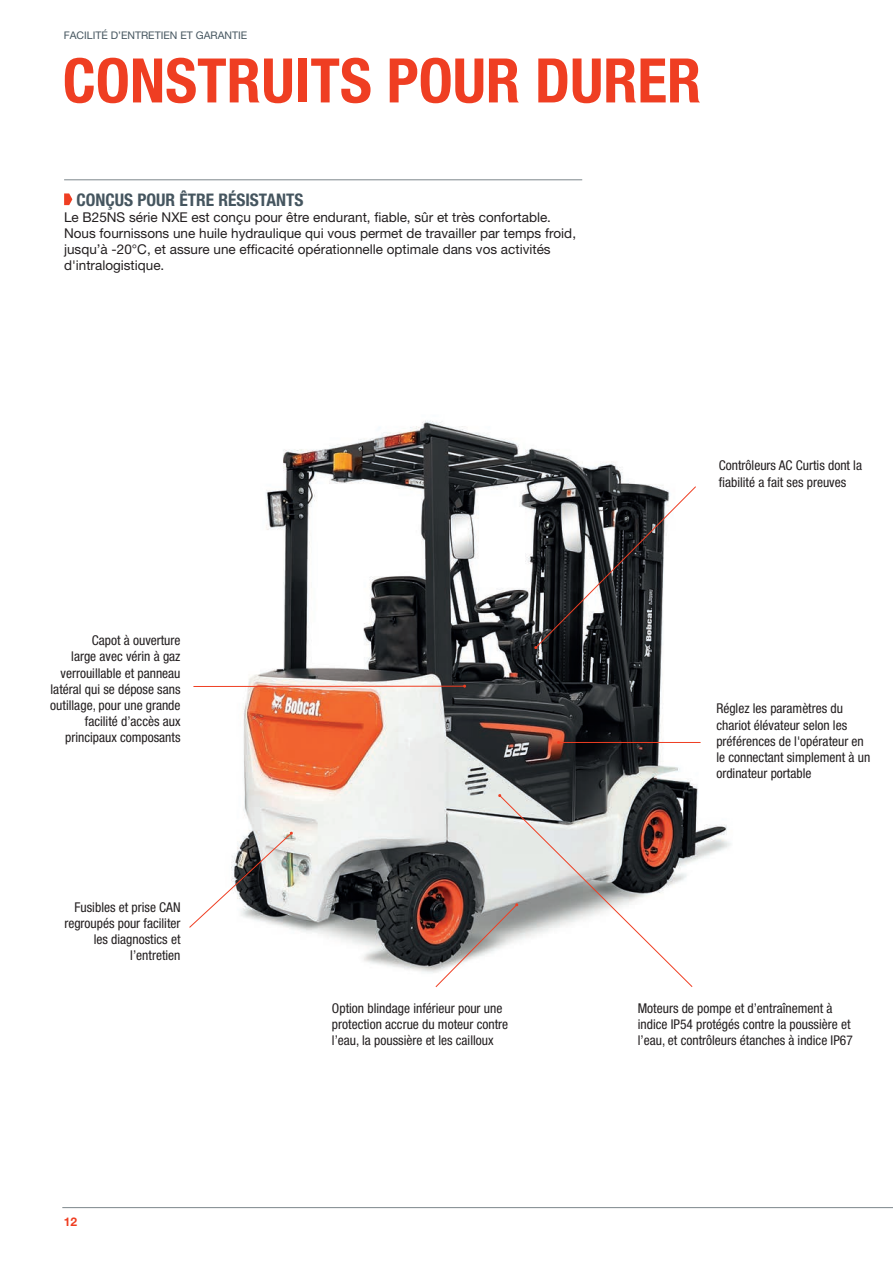
<style>
.page{position:relative;width:893px;height:1263px;background:#fff}
.page>*{position:absolute;margin:0;border:0;box-sizing:border-box;transform-origin:0 0}
.t1{font:700 condensed 61.5px "Helvetica Neue LT Pro";color:#ef3e22}
.t2{font:700 condensed 17.4px "Helvetica Neue LT Pro";color:#45555f}
.t3{font:condensed 13.5px/16.2px "Helvetica Neue LT Pro";color:#231f20}
.t4{font:13.5px/16.2px "Helvetica Neue LT Pro";color:#231f20}
.t5{font:700 12px "Helvetica Neue LT Pro";color:#ef3e22}
.t6{font:10.5px "Helvetica Neue LT Pro";color:#45555f}
</style>
<div class="page">
<img style="left:224px;top:420px;width:507px;height:568px">
<hr style="left:62px;top:1207px;width:831px;height:1px;background:#7d878b">
<hr style="left:64px;top:180px;width:518px;height:1px;background:#7d878b">
<svg style="left:64px;top:193px;width:8px;height:12px"></svg>
<hr style="left:193px;top:686px;width:272px;height:1px;background:#ef3e22">
<hr style="left:558px;top:742px;width:142px;height:1px;background:#ef3e22">
<svg style="left:435px;top:794px;width:258px;height:193px"></svg>
<svg style="left:534px;top:486px;width:162px;height:163px"></svg>
<svg style="left:189px;top:832px;width:104px;height:96px"></svg>
<p class="t6" style="left:64px;top:32px;width:185px">FACILITÉ D’ENTRETIEN ET GARANTIE</p>
<h1 class="t1" style="left:63px;top:58px;width:640px">CONSTRUITS POUR DURER</h1>
<p class="t2" style="left:77px;top:193px;width:228px">CONÇUS POUR ÊTRE RÉSISTANTS</p>
<p class="t4" style="left:64px;top:210px;width:513px">Le B25NS série NXE est conçu pour être endurant, fiable, sûr et très confortable.<br>Nous fournissons une huile hydraulique qui vous permet de travailler par temps froid, jusqu’à -20°C, et assure une efficacité opérationnelle optimale dans vos activités d'intralogistique.</p>
<p class="t3" style="left:50px;top:633px;width:132px;text-align:right">Capot à ouverture<br>large avec vérin à gaz verrouillable et panneau latéral qui se dépose sans outillage, pour une grande facilité d’accès aux principaux composants</p>
<p class="t3" style="left:64px;top:900px;width:118px;text-align:right">Fusibles et prise CAN regroupés pour faciliter les diagnostics et l’entretien</p>
<p class="t5" style="left:64px;top:1215px;width:15px">12</p>
<p class="t3" style="left:332px;top:1001px;width:178px">Option blindage inférieur pour une protection accrue du moteur contre l’eau, la poussière et les cailloux</p>
<p class="t3" style="left:719px;top:459px;width:145px">Contrôleurs AC Curtis dont la fiabilité a fait ses preuves</p>
<p class="t3" style="left:716px;top:702px;width:155px">Réglez les paramètres du chariot élévateur selon les préférences de l'opérateur en le connectant simplement à un ordinateur portable</p>
<p class="t3" style="left:638px;top:1001px;width:217px">Moteurs de pompe et d’entraînement à indice IP54 protégés contre la poussière et l’eau, et contrôleurs étanches à indice IP67</p>
</div>
